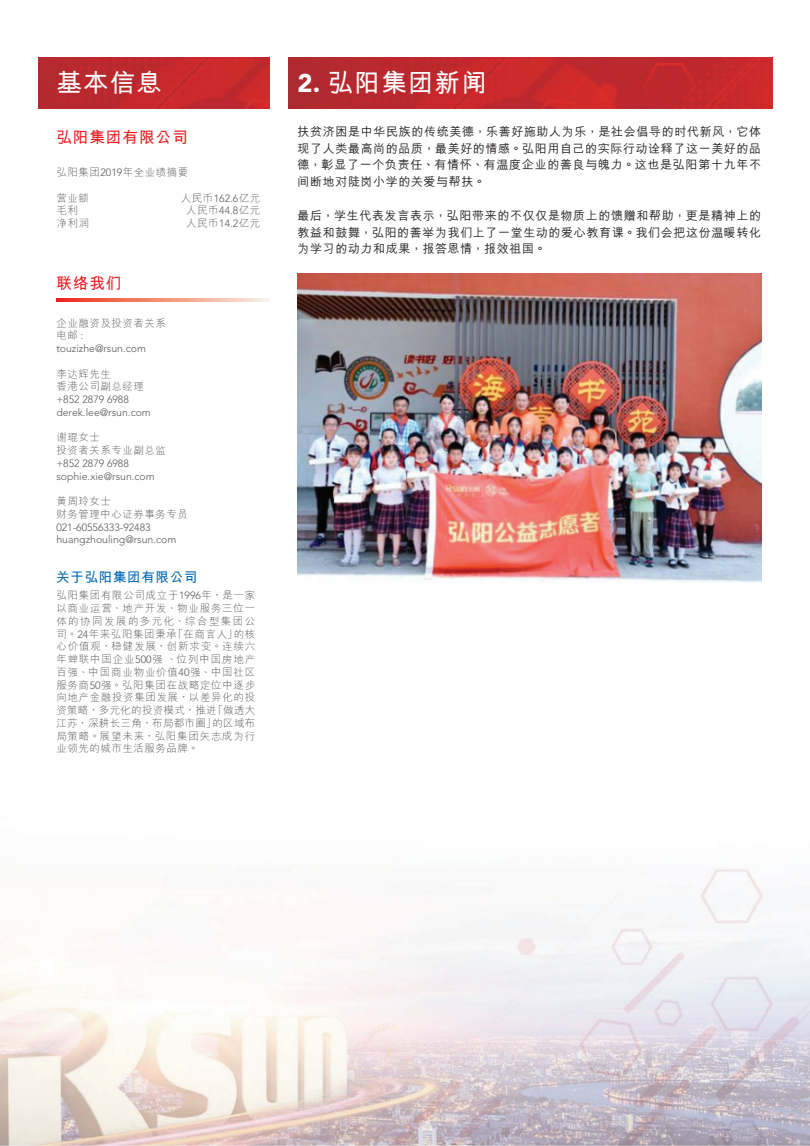
<style>
.page{position:relative;width:810px;height:1146px;background:#fff}
.page>*{position:absolute;margin:0;border:0;box-sizing:border-box;transform-origin:0 0}
.t1{font:700 25.5px "M Hei HKS";letter-spacing:.05em;color:#fff}
.t2{font:700 15.75px "M Hei HKS";letter-spacing:.05em;color:#ee1d23}
.t3{font:700 13.5px "M Hei HKS";letter-spacing:.05em;color:#0166b3}
._01_Body_Text{font:500 12px/16.5px "M Hei HKS";letter-spacing:.05em;color:#231f20;text-align:justify}
.t4{font:300 10.5px/12.8px "M Hei HKS";letter-spacing:.05em;color:#57585a}
.t5{font:300 10.5px/12.8px "Avenir LT Std";color:#57585a}
.s1{font-family:"Avenir LT Std";font-weight:900}
.s2{font-family:"Avenir LT Std"}
</style>
<div class="page">
<img style="left:0;top:294px;width:810px;height:852px">
<img style="left:38px;top:58px;width:231px;height:51px">
<img style="left:288px;top:58px;width:485px;height:51px">
<svg style="left:56px;top:298px;width:214px;height:4px"></svg>
<img style="left:298px;top:274px;width:463px;height:308px">
<h1 class="t1" style="left:56px;top:64px;width:107px">基本信息</h1>
<h1 class="t1" style="left:298px;top:64px;width:191px"><span class="s1">2.</span> 弘陽集團新聞</h1>
<h2 class="t2" style="left:56px;top:125px;width:133px">弘陽集團有限公司</h2>
<p class="t4" style="left:56px;top:166px;width:134px">弘陽集團<span class="s2">2019</span>年全業績摘要</p>
<p class="t4" style="left:56px;top:191px;width:34px">營業額</p>
<p class="t4" style="left:181px;top:191px;width:81px">人民幣<span class="s2">162.6</span>億元</p>
<p class="t4" style="left:56px;top:204px;width:23px">毛利</p>
<p class="t4" style="left:186px;top:204px;width:76px">人民幣<span class="s2">44.8</span>億元</p>
<p class="t4" style="left:56px;top:217px;width:34px">淨利潤</p>
<p class="t4" style="left:186px;top:217px;width:76px">人民幣<span class="s2">14.2</span>億元</p>
<h2 class="t2" style="left:56px;top:272px;width:67px">聯絡我們</h2>
<p class="t4" style="left:56px;top:316px;width:111px">企業融資及投資者關係電郵 <span class="s2">:</span></p>
<p class="t5" style="left:56px;top:342px;width:91px">touzizhe@rsun.com</p>
<p class="t4" style="left:56px;top:367px;width:89px">李達輝先生<br>香港公司副總經理</p>
<p class="t5" style="left:56px;top:393px;width:96px">+852 2879 6988 derek.lee@rsun.com</p>
<p class="t4" style="left:56px;top:431px;width:111px">謝琨女士<br>投資者關係專業副總監</p>
<p class="t5" style="left:56px;top:457px;width:100px">+852 2879 6988 sophie.xie@rsun.com</p>
<p class="t4" style="left:56px;top:495px;width:133px">黃周玲女士<br>財務管理中心證券事務專員</p>
<p class="t5" style="left:56px;top:521px;width:122px">021-60556333-92483 huangzhouling@rsun.com</p>
<p class="t3" style="left:56px;top:568px;width:143px">關於弘陽集團有限公司</p>
<p class="t4" style="left:56px;top:589px;width:201px;text-align:justify">弘陽集團有限公司成立於<span class="s2">1996</span>年，是一家以商業運營、地產開發、物業服務三位一體的協同發展的多元化、綜合型集團公司。<span class="s2">24</span>年來弘陽集團秉承「在商言人」的核心價值觀，穩健發展，創新求變。連續六年蟬聯中國企業<span class="s2">500</span>強、位列中國房地產百強、中國商業物業價值<span class="s2">40</span>強、中國社區服務商<span class="s2">50</span>強。弘陽集團在戰略定位中逐步向地產金融投資集團發展，以差異化的投資策略，多元化的投資模式，推進「做透大江蘇，深耕長三角，佈局都市圈」的區域佈局策略。展望未來，弘陽集團矢志成為行業領先的城市生活服務品牌。</p>
<p class="_01_Body_Text" style="left:298px;top:123px;width:465px">扶貧濟困是中華民族的傳統美德，樂善好施助人為樂，是社會倡導的時代新風，它體現了人類最高尚的品質，最美好的情感。弘陽用自己的實際行動詮釋了這一美好的品德，彰顯了一個負責任、有情懷、有溫度企業的善良與魄力。這也是弘陽第十九年不間斷地對陡崗小學的關愛與幫扶。</p>
<p class="_01_Body_Text" style="left:298px;top:207px;width:465px">最後，學生代表發言表示，弘陽帶來的不僅僅是物質上的饋贈和幫助，更是精神上的教益和鼓舞，弘陽的善舉為我們上了一堂生動的愛心教育課。我們會把這份溫暖轉化為學習的動力和成果，報答恩情，報效祖國。</p>
</div>
